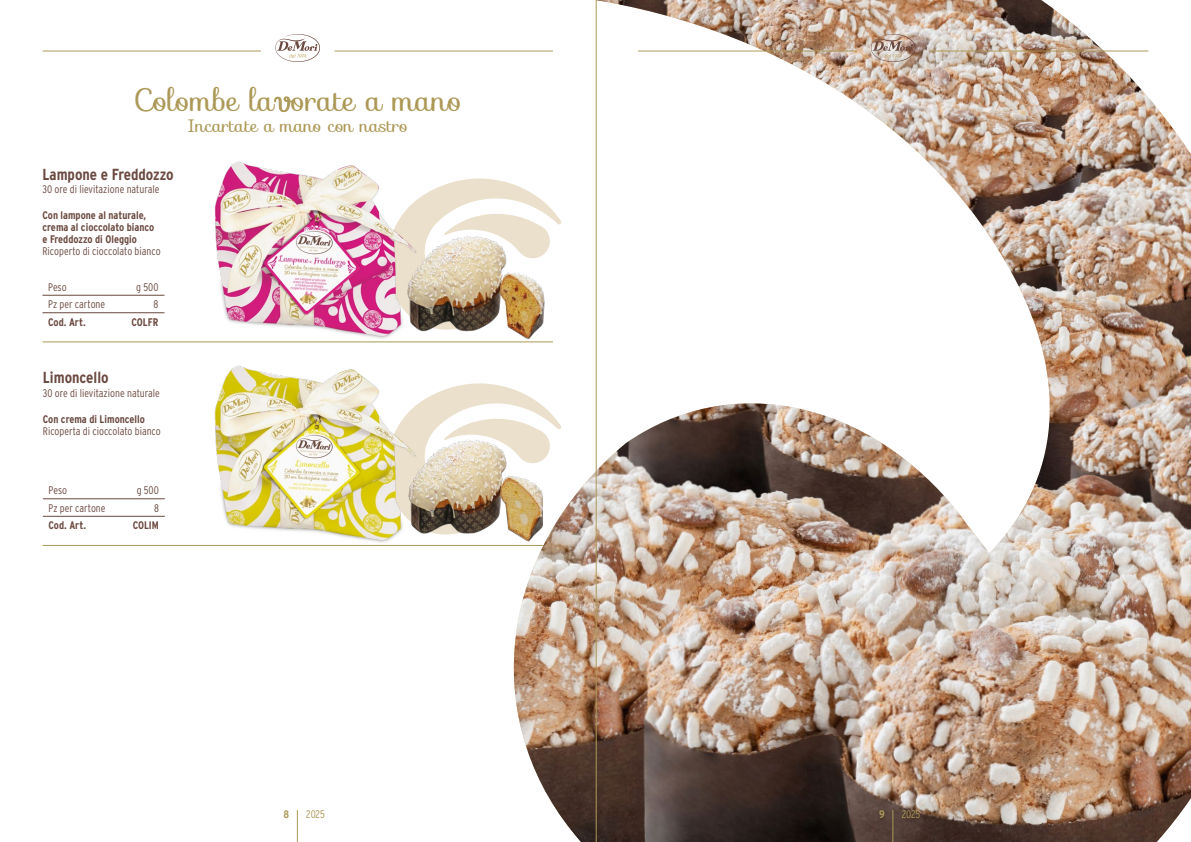
<style>
.page{position:relative;width:1191px;height:842px;background:#fff}
.page>*{position:absolute;margin:0;border:0;box-sizing:border-box;transform-origin:0 0}
.t1{font:30px "Sofia";color:#ac9957}
.t2{font:18px "Sofia";color:#ac9957}
.t3{font:700 condensed 16px "Interstate";color:#6a4940}
.t4{font:300 condensed 11px "Interstate";color:#6a4940}
.t5{font:700 condensed 11px/12px "Interstate";color:#6a4940}
.t6{font:300 condensed 11px "Interstate";letter-spacing:-.015em;color:#ac9957}
.t7{font:700 condensed 11px "Interstate";color:#ac9957}
.s1{font-size:18.9px}
</style>
<div class="page">
<hr style="left:43px;top:342px;width:510px;height:1px;background:#ac9957">
<hr style="left:43px;top:545px;width:510px;height:1px;background:#ac9957">
<hr style="left:43px;top:295px;width:121px;height:1px;background:#6a4940">
<hr style="left:43px;top:312px;width:121px;height:1px;background:#6a4940">
<hr style="left:43px;top:498px;width:122px;height:1px;background:#6a4940">
<hr style="left:43px;top:516px;width:122px;height:1px;background:#6a4940">
<img style="left:214px;top:365px;width:86px;height:166px">
<img style="left:210px;top:161px;width:90px;height:182px">
<img style="left:300px;top:50px;width:178px;height:493px">
<img style="left:478px;top:0;width:713px;height:842px">
<hr style="left:43px;top:51px;width:218px;height:1px;background:#ac9957">
<hr style="left:638px;top:51px;width:218px;height:1px;background:#ac9957">
<hr style="left:334px;top:51px;width:219px;height:1px;background:#ac9957">
<hr style="left:930px;top:51px;width:218px;height:1px;background:#ac9957">
<svg style="left:275px;top:34px;width:45px;height:28px"></svg>
<svg style="left:871px;top:34px;width:44px;height:28px"></svg>
<hr style="left:297px;top:810px;width:1px;height:32px;background:#ac9957">
<hr style="left:892px;top:810px;width:1px;height:32px;background:#ac9957">
<hr style="left:596px;top:0;width:1px;height:842px;background:#ac9957">
<h1 class="t1" style="left:134px;top:77px;width:330px">Colombe la<span class="s1">V</span>orate a mano</h1>
<h2 class="t2" style="left:187px;top:112px;width:222px">Incartate a mano con nastro</h2>
<h3 class="t3" style="left:43px;top:165px;width:133px">Lampone e Freddozzo</h3>
<p class="t4" style="left:43px;top:183px;width:118px">30 ore di lievitazione naturale</p>
<p class="t5" style="left:43px;top:209px;width:113px">Con lampone al naturale, crema al cioccolato bianco e Freddozzo di Oleggio</p>
<p class="t4" style="left:43px;top:245px;width:120px">Ricoperto di cioccolato bianco</p>
<p class="t4" style="left:48px;top:281px;width:20px">Peso</p>
<p class="t4" style="left:136px;top:281px;width:24px">g 500</p>
<p class="t4" style="left:48px;top:298px;width:59px">Pz per cartone</p>
<p class="t4" style="left:154px;top:298px;width:6px">8</p>
<p class="t5" style="left:48px;top:316px;width:39px">Cod. Art.</p>
<p class="t5" style="left:132px;top:316px;width:28px">COLFR</p>
<h3 class="t3" style="left:43px;top:369px;width:67px">Limoncello</h3>
<p class="t4" style="left:43px;top:387px;width:118px">30 ore di lievitazione naturale</p>
<p class="t5" style="left:43px;top:413px;width:103px">Con crema di Limoncello</p>
<p class="t4" style="left:43px;top:425px;width:119px">Ricoperta di cioccolato bianco</p>
<p class="t4" style="left:49px;top:484px;width:20px">Peso</p>
<p class="t4" style="left:137px;top:484px;width:24px">g 500</p>
<p class="t4" style="left:49px;top:502px;width:59px">Pz per cartone</p>
<p class="t4" style="left:154px;top:502px;width:6px">8</p>
<p class="t5" style="left:49px;top:519px;width:39px">Cod. Art.</p>
<p class="t5" style="left:133px;top:519px;width:28px">COLIM</p>
<p class="t7" style="left:283px;top:808px;width:7px">8</p>
<p class="t6" style="left:306px;top:808px;width:20px">2025</p>
<p class="t7" style="left:879px;top:808px;width:7px">9</p>
<p class="t6" style="left:901px;top:808px;width:20px">2025</p>
</div>
